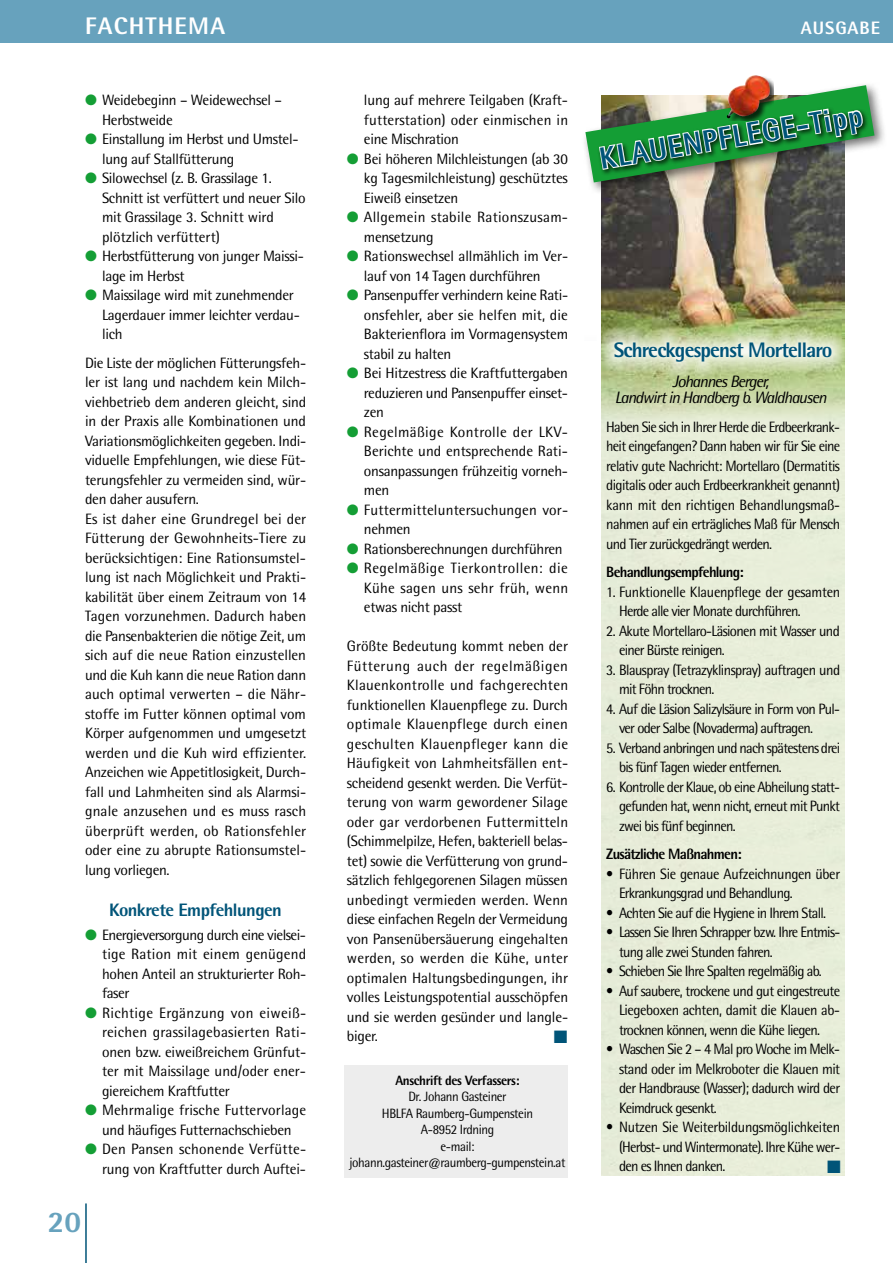
<style>
.page{position:relative;width:893px;height:1263px;background:#fff}
.page>*{position:absolute;margin:0;border:0;box-sizing:border-box;transform-origin:0 0}
.t1{font:800 30.6px "Rotis Semi Sans";color:#005478;scale:.91 1}
.t2{font:800 30px "Rotis Semi Sans";color:#67a2bd}
.t3{font:800 24px "Rotis Semi Sans";letter-spacing:.05em;color:#fff}
.t4{font:800 21px "Rotis Semi Sans";letter-spacing:-.04em;color:#005478}
.t5{font:800 18px "Rotis Semi Sans";letter-spacing:-.03em;color:#005478}
.t6{font:800 18px "Rotis Semi Sans";letter-spacing:.05em;color:#fff}
.t7{font:18px "Zapf Dingbats ITC";color:#005478}
.t8{font:italic 16.5px/16.5px "Rotis Semi Sans";letter-spacing:-.06em;color:#000;text-align:center}
.t9{font:15px/19.5px "Rotis Semi Sans";letter-spacing:-.02em;color:#000;text-align:justify}
.t10{font:15px/19.5px "Rotis Semi Sans";letter-spacing:-.02em;color:#000;text-align:justify;scale:.95 1}
.t11{font:15px/19.5px "Rotis Semi Sans";letter-spacing:-.05em;color:#000;scale:.95 1}
.t12{font:15px/19.5px "Rotis Semi Sans";letter-spacing:-.04em;color:#000;scale:.95 1}
.t13{font:15px/19.5px "Rotis Semi Sans";letter-spacing:-.045em;color:#000;scale:.95 1}
.t14{font:15px/19.5px "Rotis Semi Sans";letter-spacing:.005em;color:#000;text-align:center}
.t15{font:800 15px "Rotis Semi Sans";letter-spacing:-.05em;color:#000;scale:.95 1}
.t16{font:15px/19.5px "Rotis Semi Sans";letter-spacing:.015em;color:#000}
.t17{font:15px/19.5px "Rotis Semi Sans";letter-spacing:.01em;color:#000}
.t18{font:13.5px/16.5px "Rotis Semi Sans";letter-spacing:-.03em;color:#000;text-align:center;scale:.95 1}
.t19{font:800 13.5px "Rotis Semi Sans";letter-spacing:-.03em;color:#000;scale:.95 1}
.s1{color:#149e35}
</style>
<div class="page">
<hr style="left:85px;top:1203px;width:2px;height:60px;background:#005478">
<div style="left:344px;top:1065px;width:224px;height:113px;background:#ededed"></div>
<div style="left:0;top:0;width:893px;height:43px;background:#67a2bd"></div>
<img style="left:602px;top:195px;width:242px;height:131px">
<div style="left:601px;top:379px;width:244px;height:797px;background:#e8edd9"></div>
<div style="left:581px;top:81px;width:306px;height:114px;background:#000;opacity:.55"></div>
<img style="left:585px;top:85px;width:289px;height:97px">
<div style="left:728px;top:75px;width:46px;height:45px;background:#000;opacity:.75"></div>
<img style="left:726px;top:75px;width:45px;height:42px">
<div style="left:598px;top:326px;width:250px;height:53px;background:#fff;opacity:.91"></div>
<h3 class="t3" style="left:85px;top:11px;width:141px">FACHTHEMA</h3>
<p class="t6" style="left:801px;top:16px;width:81px">AUSGABE</p>
<p class="t9" style="left:102px;top:90px;width:181px;text-indent:-17px"><span class="s1">●</span> Weidebeginn – Weidewechsel –<br>Herbstweide</p>
<p class="t9" style="left:102px;top:129px;width:198px;text-indent:-17px"><span class="s1">●</span> Einstallung im Herbst und Umstel&shy;lung auf Stallfütterung</p>
<p class="t9" style="left:102px;top:168px;width:205px;text-align:left;text-indent:-17px"><span class="s1">●</span> Silowechsel (z. B. Grassilage 1.<br>Schnitt ist verfüttert und neuer Silo mit Grassilage 3. Schnitt wird plötzlich verfüttert)</p>
<p class="t9" style="left:102px;top:246px;width:203px;text-indent:-17px"><span class="s1">●</span> Herbstfütterung von junger Maissi&shy;lage im Herbst</p>
<p class="t9" style="left:102px;top:285px;width:199px;text-align:left;text-indent:-17px"><span class="s1">●</span> Maissilage wird mit zunehmender<br>Lagerdauer immer leichter verdau&shy;lich</p>
<p class="t9" style="left:85px;top:353px;width:223px;text-align:left">Die Liste der möglichen Fütterungsfeh&shy;ler ist lang und nachdem kein Milch&shy;viehbetrieb dem anderen gleicht, sind in der Praxis alle Kombinationen und Variationsmöglichkeiten gegeben. Indi&shy;viduelle Empfehlungen, wie diese Füt&shy;terungsfehler zu vermeiden sind, wür&shy;den daher ausufern.<br>Es ist daher eine Grundregel bei der Fütterung der Gewohnheits-Tiere zu berücksichtigen: Eine Rationsumstel&shy;lung ist nach Möglichkeit und Prakti&shy;kabilität über einem Zeitraum von 14<br>Tagen vorzunehmen. Dadurch haben die Pansenbakterien die nötige Zeit, um sich auf die neue Ration einzustellen und die Kuh kann die neue Ration dann auch optimal verwerten – die Nähr&shy;stoffe im Futter können optimal vom Körper aufgenommen und umgesetzt werden und die Kuh wird effizienter.<br>Anzeichen wie Appetitlosigkeit, Durch&shy;fall und Lahmheiten sind als Alarmsi&shy;gnale anzusehen und es muss rasch überprüft werden, ob Rationsfehler oder eine zu abrupte Rationsumstel&shy;lung vorliegen.</p>
<p class="t5" style="left:109px;top:898px;width:174px">Konkrete Empfehlungen</p>
<p class="t9" style="left:102px;top:925px;width:206px;text-indent:-17px"><span class="s1">●</span> Energieversorgung durch eine vielsei&shy;tige Ration mit einem genügend hohen Anteil an strukturierter Roh&shy;faser</p>
<p class="t9" style="left:102px;top:1003px;width:206px;text-indent:-17px"><span class="s1">●</span> Richtige Ergänzung von eiweiß&shy;reichen grassilagebasierten Rati&shy;onen bzw. eiweißreichem Grünfut&shy;ter mit Maissilage und/oder ener&shy;giereichem Kraftfutter</p>
<p class="t14" style="left:85px;top:1100px;width:223px"><span class="s1">●</span> Mehrmalige frische Futtervorlage und häufiges Futternachschieben</p>
<p class="t9" style="left:85px;top:1139px;width:223px;text-align:right"><span class="s1">●</span> Den Pansen schonende Verfütte&shy;rung von Kraftfutter durch Auftei-</p>
<h2 class="t2" style="left:48px;top:1203px;width:35px">20</h2>
<p class="t9" style="left:364px;top:90px;width:206px">lung auf mehrere Teilgaben (Kraft&shy;futterstation) oder einmischen in eine Mischration</p>
<p class="t9" style="left:364px;top:149px;width:205px;text-indent:-17px"><span class="s1">●</span> Bei höheren Milchleistungen (ab 30 kg Tagesmilchleistung) geschütztes Eiweiß einsetzen</p>
<p class="t16" style="left:364px;top:207px;width:206px;text-indent:-17px"><span class="s1">●</span> Allgemein stabile Rationszusam&shy;mensetzung</p>
<p class="t9" style="left:364px;top:246px;width:206px;text-indent:-17px"><span class="s1">●</span> Rationswechsel allmählich im Ver&shy;lauf von 14 Tagen durchführen</p>
<p class="t9" style="left:364px;top:285px;width:206px;text-indent:-17px"><span class="s1">●</span> Pansenpuffer verhindern keine Rati&shy;onsfehler, aber sie helfen mit, die Bakterienflora im Vormagensystem stabil zu halten</p>
<p class="t9" style="left:364px;top:363px;width:206px;text-indent:-17px"><span class="s1">●</span> Bei Hitzestress die Kraftfuttergaben reduzieren und Pansenpuffer einset&shy;zen</p>
<p class="t9" style="left:364px;top:422px;width:206px;text-indent:-17px"><span class="s1">●</span> Regelmäßige Kontrolle der LKV-Berichte und entsprechende Rati&shy;onsanpassungen frühzeitig vorneh&shy;men</p>
<p class="t17" style="left:364px;top:500px;width:206px;text-indent:-17px"><span class="s1">●</span> Futtermitteluntersuchungen vor&shy;nehmen</p>
<p class="t9" style="left:347px;top:539px;width:217px"><span class="s1">●</span> Rationsberechnungen durchführen</p>
<p class="t9" style="left:364px;top:558px;width:206px;text-indent:-17px"><span class="s1">●</span> Regelmäßige Tierkontrollen: die Kühe sagen uns sehr früh, wenn etwas nicht passt</p>
<p class="t9" style="left:347px;top:636px;width:223px">Größte Bedeutung kommt neben der Fütterung auch der regelmäßigen Klauenkontrolle und fachgerechten funktionellen Klauenpflege zu. Durch optimale Klauenpflege durch einen geschulten Klauenpfleger kann die Häufigkeit von Lahmheitsfällen ent&shy;scheidend gesenkt werden. Die Verfüt&shy;terung von warm gewordener Silage oder gar verdorbenen Futtermitteln (Schimmelpilze, Hefen, bakteriell belas&shy;tet) sowie die Verfütterung von grund&shy;sätzlich fehlgegorenen Silagen müssen unbedingt vermieden werden. Wenn diese einfachen Regeln der Vermeidung von Pansenübersäuerung eingehalten werden, so werden die Kühe, unter optimalen Haltungsbedingungen, ihr volles Leistungspotential ausschöpfen und sie werden gesünder und langle&shy;biger.</p>
<p class="t19" style="left:395px;top:1071px;width:132px">Anschrift des Verfassers:</p>
<p class="t18" style="left:349px;top:1088px;width:229px">Dr. Johann Gasteiner<br>HBLFA Raumberg-Gumpenstein<br>A-8952 Irdning<br>e-mail: johann.gasteiner@raumberg-gumpenstein.at</p>
<p class="t7" style="left:554px;top:1029px;width:15px">■</p>
<h1 class="t1" style="left:597px;top:138px;width:293px;rotate:-9deg">KLAUENPFLEGE-Tipp</h1>
<h3 class="t4" style="left:614px;top:336px;width:220px">Schreckgespenst Mortellaro</h3>
<p class="t8" style="left:615px;top:373px;width:214px">Johannes Berger,<br>Landwirt in Handberg b. Waldhausen</p>
<p class="t10" style="left:606px;top:417px;width:248px">Haben Sie sich in Ihrer Herde die Erdbeerkrank&shy;heit eingefangen? Dann haben wir für Sie eine relativ gute Nachricht: Mortellaro (Dermatitis digitalis oder auch Erdbeerkrankheit genannt) kann mit den richtigen Behandlungsmaß&shy;nahmen auf ein erträgliches Maß für Mensch und Tier zurückgedrängt werden.</p>
<p class="t15" style="left:606px;top:562px;width:146px">Behandlungsempfehlung:</p>
<p class="t10" style="left:619px;top:582px;width:234px;text-indent:-13px">1. Funktionelle Klauenpflege der gesamten<br>Herde alle vier Monate durchführen.</p>
<p class="t12" style="left:619px;top:621px;width:234px;text-indent:-13px">2. Akute Mortellaro-Läsionen mit Wasser und einer Bürste reinigen.</p>
<p class="t12" style="left:619px;top:660px;width:234px;text-indent:-13px">3. Blauspray (Tetrazyklinspray) auftragen und mit Föhn trocknen.</p>
<p class="t11" style="left:619px;top:699px;width:234px;text-indent:-13px">4. Auf die Läsion Salizylsäure in Form von Pul&shy;ver oder Salbe (Novaderma) auftragen.</p>
<p class="t11" style="left:619px;top:738px;width:234px;text-indent:-13px">5. Verband anbringen und nach spätestens drei bis fünf Tagen wieder entfernen.</p>
<p class="t10" style="left:619px;top:777px;width:234px;text-indent:-13px">6. Kontrolle der Klaue, ob eine Abheilung statt&shy;gefunden hat, wenn nicht, erneut mit Punkt zwei bis fünf beginnen.</p>
<p class="t15" style="left:606px;top:844px;width:144px">Zusätzliche Maßnahmen:</p>
<p class="t10" style="left:619px;top:864px;width:234px;text-indent:-13px">• Führen Sie genaue Aufzeichnungen über<br>Erkrankungsgrad und Behandlung.</p>
<p class="t11" style="left:606px;top:903px;width:233px">• Achten Sie auf die Hygiene in Ihrem Stall.</p>
<p class="t11" style="left:619px;top:922px;width:233px;text-indent:-13px">• Lassen Sie Ihren Schrapper bzw. Ihre Entmis&shy;tung alle zwei Stunden fahren.</p>
<p class="t11" style="left:606px;top:961px;width:228px">• Schieben Sie Ihre Spalten regelmäßig ab.</p>
<p class="t13" style="left:619px;top:981px;width:234px;text-indent:-13px">• Auf saubere, trockene und gut eingestreute<br>Liegeboxen achten, damit die Klauen ab-- trocknen können, wenn die Kühe liegen.</p>
<p class="t10" style="left:619px;top:1039px;width:234px;text-indent:-13px">• Waschen Sie 2 – 4 Mal pro Woche im Melk&shy;stand oder im Melkroboter die Klauen mit der Handbrause (Wasser); dadurch wird der Keimdruck gesenkt.</p>
<p class="t10" style="left:619px;top:1117px;width:234px;text-indent:-13px">• Nutzen Sie Weiterbildungsmöglichkeiten (Herbst- und Wintermonate). Ihre Kühe wer&shy;den es Ihnen danken.</p>
<p class="t7" style="left:827px;top:1158px;width:15px">■</p>
</div>
